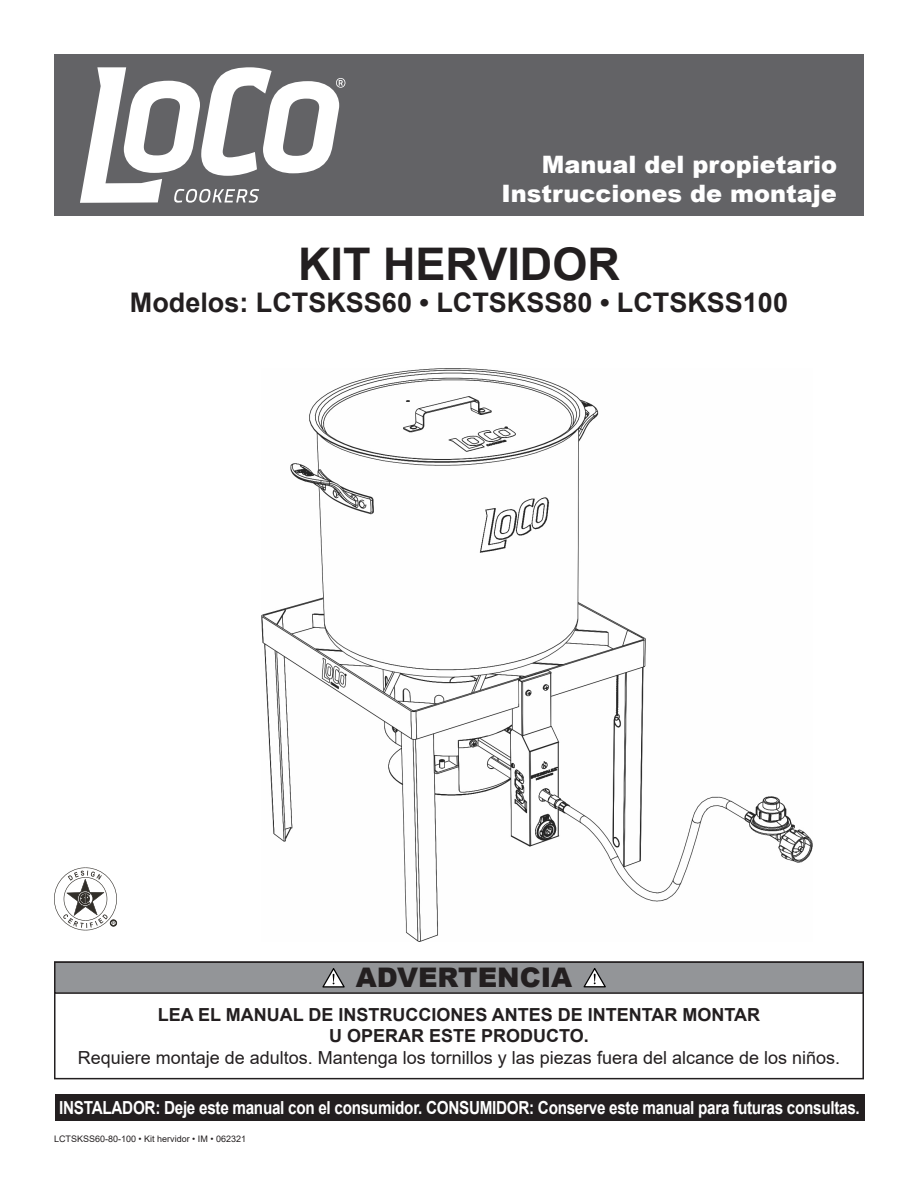
<style>
.page{position:relative;width:918px;height:1188px;background:#fff}
.page>*{position:absolute;margin:0;border:0;box-sizing:border-box;transform-origin:0 0}
.t1{font:700 45px "Arial";color:#231f20}
.t2{font:700 27px "Arial";color:#231f20}
.t3{font:900 27px "Arial";color:#231f20}
.t4{font:900 24px "Arial";color:#fff}
.t5{font:700 18px "Arial";letter-spacing:-.02em;color:#fff;scale:.85 1}
.t6{font:18px "Arial";color:#231f20}
.t7{font:700 18px "Arial";color:#231f20}
.t8{font:9px "Arial";color:#231f20}
</style>
<div class="page">
<div style="left:54px;top:54px;width:810px;height:162px;background:#636366"></div>
<svg style="left:80px;top:67px;width:265px;height:136px"></svg>
<div style="left:54px;top:961px;width:810px;height:118px;border:2px solid #231f20"></div>
<svg style="left:54px;top:867px;width:63px;height:63px"></svg>
<div style="left:55px;top:962px;width:808px;height:31px;background:#939598"></div>
<div style="left:54px;top:961px;width:810px;height:33px;border:2px solid #231f20"></div>
<svg style="left:322px;top:968px;width:23px;height:20px"></svg>
<svg style="left:583px;top:968px;width:23px;height:20px"></svg>
<img style="left:261px;top:369px;width:552px;height:572px">
<div style="left:55px;top:1094px;width:810px;height:26px;background:#231f20"></div>
<p class="t4" style="left:542px;top:147px;width:297px">Manual del propietario</p>
<p class="t4" style="left:501px;top:176px;width:337px">Instrucciones de montaje</p>
<p class="t1" style="left:298px;top:232px;width:323px">KIT HERVIDOR</p>
<p class="t2" style="left:130px;top:283px;width:660px">Modelos: LCTSKSS60 • LCTSKSS80 • LCTSKSS100</p>
<p class="t3" style="left:356px;top:958px;width:218px">ADVERTENCIA</p>
<p class="t7" style="left:158px;top:1002px;width:604px">LEA EL MANUAL DE INSTRUCCIONES ANTES DE INTENTAR MONTAR</p>
<p class="t7" style="left:329px;top:1023px;width:261px">U OPERAR ESTE PRODUCTO.</p>
<p class="t6" style="left:78px;top:1045px;width:764px">Requiere montaje de adultos. Mantenga los tornillos y las piezas fuera del alcance de los niños.</p>
<p class="t5" style="left:59px;top:1095px;width:943px">INSTALADOR: Deje este manual con el consumidor. CONSUMIDOR: Conserve este manual para futuras consultas.</p>
<p class="t8" style="left:54px;top:1133px;width:194px">LCTSKSS60-80-100 • Kit hervidor • IM • 062321</p>
</div>
